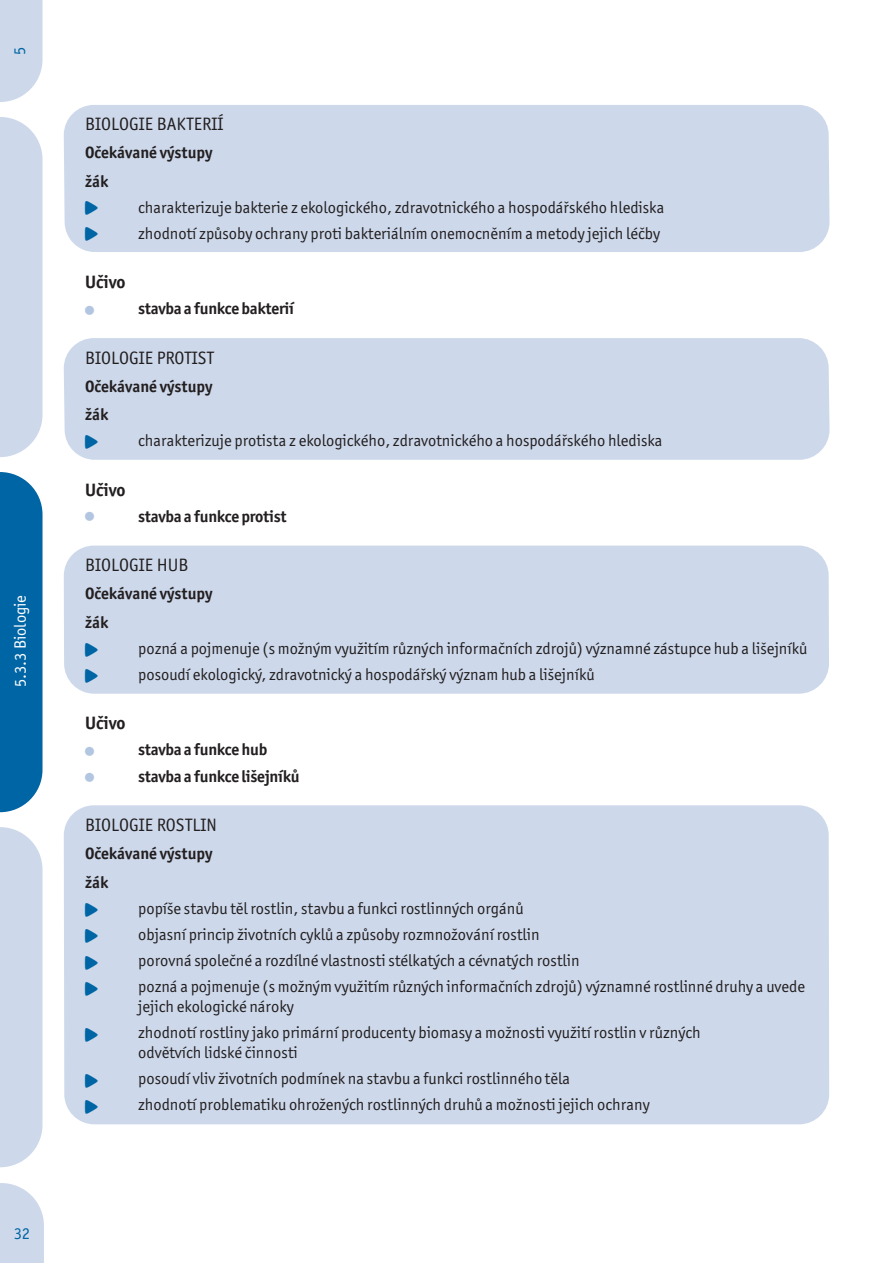
<style>
.page{position:relative;width:893px;height:1263px;background:#fff}
.page>*{position:absolute;margin:0;border:0;box-sizing:border-box;transform-origin:0 0}
.t1{font:18px "Officina San Itc TCE";color:#231f20}
.t2{font:700 18px "Officina San Itc TCE";color:#231f20}
.t3{font:16.5px/26.2px "Officina San Itc TCE";color:#231f20}
.t4{font:700 16.5px/28.3px "Officina San Itc TCE";letter-spacing:-.01em;color:#231f20}
.t5{font:16.5px "Officina San Itc TCE";color:#fff}
.t6{font:16.5px "Officina San Itc TCE";color:#0065a4}
.t7{font:13.5px/26.2px "Cudlik";color:#0065a4}
.t8{font:9px "Puntik";color:#b2c6e1}
</style>
<div class="page">
<div style="left:64px;top:105px;width:765px;height:147px;background:#cdd9eb"></div>
<div style="left:64px;top:338px;width:765px;height:122px;background:#cdd9eb"></div>
<div style="left:64px;top:546px;width:765px;height:148px;background:#cdd9eb;border-radius:30px"></div>
<div style="left:64px;top:805px;width:765px;height:319px;background:#cdd9eb"></div>
<svg style="left:0;top:1183px;width:44px;height:80px;background:#d2dded"></svg>
<svg style="left:0;top:0;width:43px;height:102px;background:#d1dcec"></svg>
<svg style="left:0;top:117px;width:43px;height:340px;background:#d0dbec"></svg>
<svg style="left:0;top:827px;width:43px;height:340px;background:#d0dbec"></svg>
<svg style="left:0;top:472px;width:43px;height:340px;background:#106ea9"></svg>
<p class="t6" style="left:11px;top:55px;width:10px;rotate:-90deg">5</p>
<p class="t5" style="left:12px;top:687px;width:94px;rotate:-90deg">5.3.3 Biologie</p>
<p class="t6" style="left:14px;top:1225px;width:18px">32</p>
<p class="t1" style="left:85px;top:115px;width:140px">BIOLOGIE BAKTERIÍ</p>
<p class="t4" style="left:85px;top:139px;width:129px">Očekávané výstupy žák</p>
<p class="t3" style="left:138px;top:195px;width:528px">charakterizuje bakterie z ekologického, zdravotnického a hospodářského hlediska zhodnotí způsoby ochrany proti bakteriálním onemocněním a metody jejich léčby</p>
<p class="t2" style="left:85px;top:274px;width:42px">Učivo</p>
<p class="t4" style="left:138px;top:295px;width:157px">stavba a funkce bakterií</p>
<p class="t1" style="left:85px;top:349px;width:131px">BIOLOGIE PROTIST</p>
<p class="t4" style="left:85px;top:373px;width:129px">Očekávané výstupy žák</p>
<p class="t3" style="left:138px;top:428px;width:526px">charakterizuje protista z ekologického, zdravotnického a hospodářského hlediska</p>
<p class="t2" style="left:85px;top:481px;width:42px">Učivo</p>
<p class="t4" style="left:138px;top:503px;width:150px">stavba a funkce protist</p>
<p class="t1" style="left:85px;top:556px;width:105px">BIOLOGIE HUB</p>
<p class="t4" style="left:85px;top:580px;width:129px">Očekávané výstupy žák</p>
<p class="t3" style="left:138px;top:636px;width:671px">pozná a pojmenuje (s možným využitím různých informačních zdrojů) významné zástupce hub a lišejníků posoudí ekologický, zdravotnický a hospodářský význam hub a lišejníků</p>
<p class="t2" style="left:85px;top:715px;width:42px">Učivo</p>
<p class="t4" style="left:138px;top:737px;width:163px;line-height:26.2px">stavba a funkce hub stavba a funkce lišejníků</p>
<p class="t1" style="left:85px;top:816px;width:133px">BIOLOGIE ROSTLIN</p>
<p class="t4" style="left:85px;top:840px;width:129px">Očekávané výstupy žák</p>
<p class="t3" style="left:138px;top:895px;width:668px">popíše stavbu těl rostlin, stavbu a funkci rostlinných orgánů<br>objasní princip životních cyklů a způsoby rozmnožování rostlin<br>porovná společné a rozdílné vlastnosti stélkatých a cévnatých rostlin<br>pozná a pojmenuje (s možným využitím různých informačních zdrojů) významné rostlinné druhy a uvede</p>
<p class="t3" style="left:138px;top:994px;width:564px">jejich ekologické nároky<br>zhodnotí rostliny jako primární producenty biomasy a možnosti využití rostlin v různých</p>
<p class="t3" style="left:138px;top:1040px;width:513px">odvětvích lidské činnosti<br>posoudí vliv životních podmínek na stavbu a funkci rostlinného těla<br>zhodnotí problematiku ohrožených rostlinných druhů a možnosti jejich ochrany</p>
<p class="t7" style="left:85px;top:195px;width:14px">A<br>A</p>
<p class="t8" style="left:85px;top:306px;width:10px">A</p>
<p class="t7" style="left:85px;top:429px;width:14px">A</p>
<p class="t8" style="left:85px;top:512px;width:10px">A</p>
<p class="t7" style="left:85px;top:637px;width:14px">A<br>A</p>
<p class="t8" style="left:85px;top:747px;width:10px">A</p>
<p class="t8" style="left:85px;top:773px;width:10px">A</p>
<p class="t7" style="left:85px;top:897px;width:14px;text-align:justify">A A A A</p>
<p class="t7" style="left:85px;top:1021px;width:14px">A</p>
<p class="t7" style="left:85px;top:1067px;width:14px">A<br>A</p>
</div>
